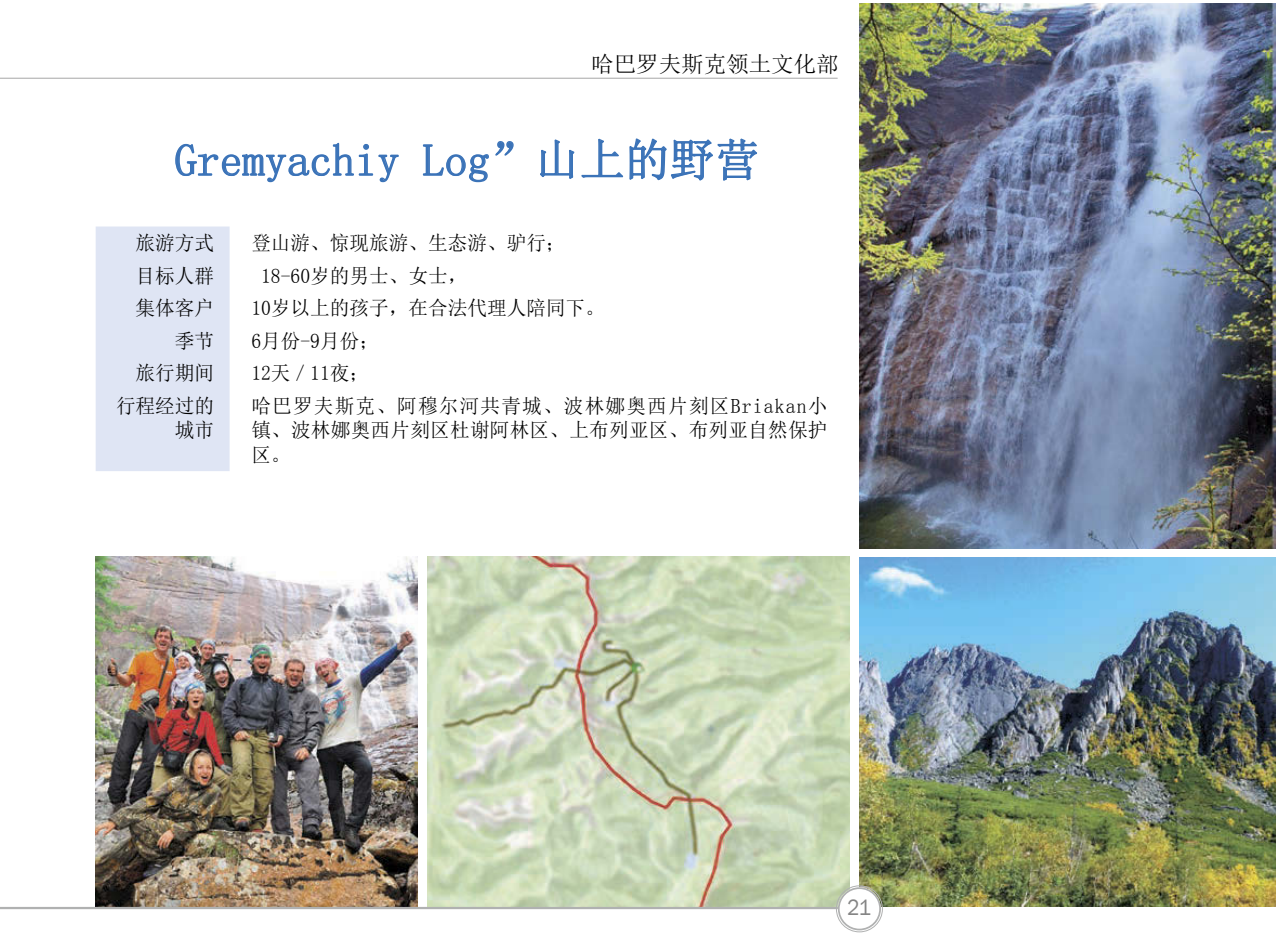
<style>
.page{position:relative;width:1278px;height:951px;background:#fff}
.page>*{position:absolute;margin:0;border:0;box-sizing:border-box;transform-origin:0 0}
.t1{font:45px "Sim Sun";color:#3b73b8}
.t2{font:22.5px "Sim Sun";color:#000}
.t3{font:22.5px "Franklin Gothic Book ITC";color:#858585;scale:.9 1}
.t4{font:20.25px/24.8px "Sim Sun";color:#000;text-align:right}
</style>
<div class="page">
<hr style="left:0;top:78px;width:838px;height:1px;background:#b0b1b1">
<img style="left:859px;top:557px;width:417px;height:349px">
<img style="left:96px;top:556px;width:322px;height:350px">
<img style="left:427px;top:556px;width:423px;height:350px">
<img style="left:859px;top:3px;width:417px;height:545px">
<hr style="left:0;top:906px;width:859px;height:2px;background:#b0b1b1">
<div style="left:838px;top:886px;width:43px;height:44px;background:#fff;border-radius:50%"></div>
<div style="left:836px;top:885px;width:47px;height:46px;border:1px solid #b0b1b1;border-radius:50%"></div>
<div style="left:838px;top:886px;width:43px;height:44px;border:2px solid #b0b1b1;border-radius:50%"></div>
<svg style="left:175px;top:142px;width:224px;height:41px"></svg>
<svg style="left:422px;top:141px;width:92px;height:42px"></svg>
<svg style="left:540px;top:138px;width:217px;height:43px"></svg>
<div style="left:96px;top:226px;width:134px;height:245px;background:#dfe5f4"></div>
<p class="t2" style="left:591px;top:52px;width:249px">哈巴罗夫斯克领土文化部</p>
<h1 class="t1" style="left:175px;top:137px;width:587px">Gremyachiy Log”山上的野营</h1>
<p class="t4" style="left:136px;top:230px;width:80px">旅游方式</p>
<p class="t4" style="left:251px;top:230px;width:316px">登山游、惊现旅游、生态游、驴行；</p>
<p class="t4" style="left:136px;top:263px;width:80px">目标人群</p>
<p class="t4" style="left:261px;top:263px;width:208px">18-60岁的男士、女士，</p>
<p class="t4" style="left:136px;top:295px;width:80px">集体客户</p>
<p class="t4" style="left:251px;top:295px;width:355px">10岁以上的孩子，在合法代理人陪同下。</p>
<p class="t4" style="left:175px;top:328px;width:41px">季节</p>
<p class="t4" style="left:251px;top:328px;width:129px">6月份-9月份；</p>
<p class="t4" style="left:136px;top:360px;width:80px">旅行期间</p>
<p class="t4" style="left:251px;top:360px;width:119px">12天／11夜；</p>
<p class="t4" style="left:116px;top:393px;width:100px">行程经过的城市</p>
<p class="t4" style="left:251px;top:393px;width:578px;text-align:justify">哈巴罗夫斯克、阿穆尔河共青城、波林娜奥西片刻区Briakan小镇、波林娜奥西片刻区杜谢阿林区、上布列亚区、布列亚自然保护区。</p>
<p class="t3" style="left:847px;top:892px;width:28px">21</p>
</div>
